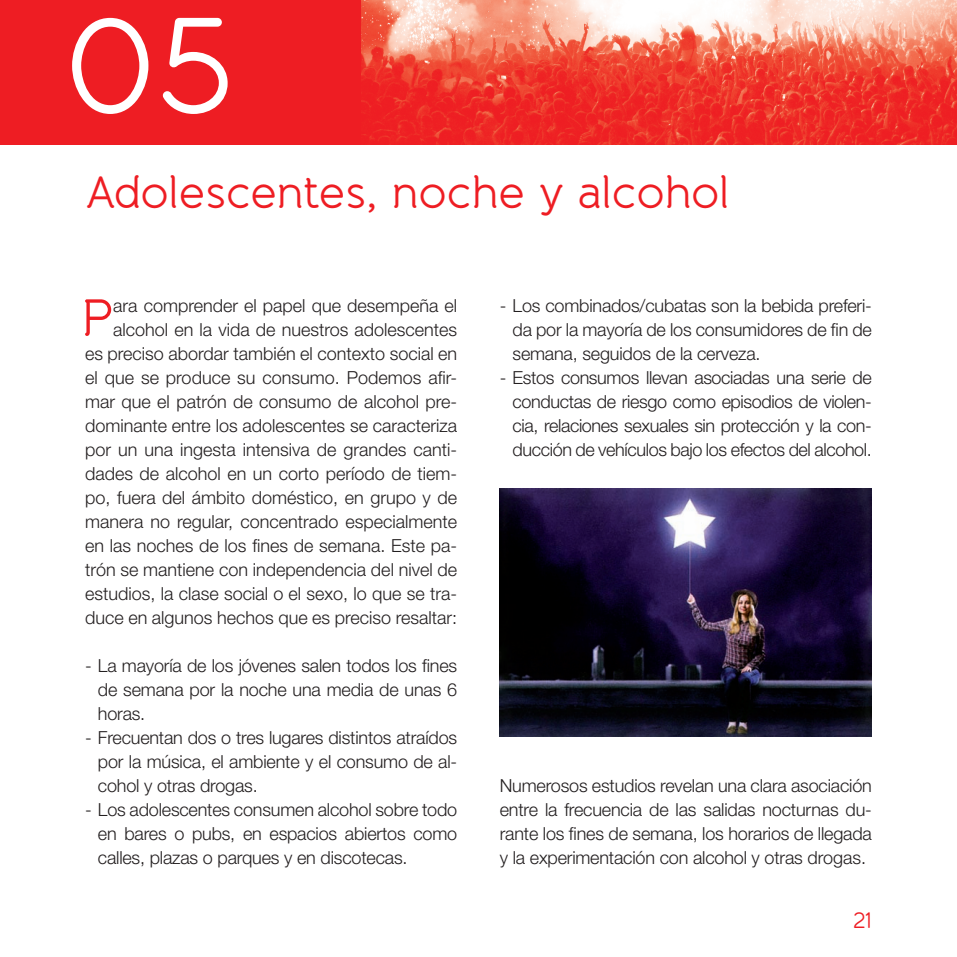
<style>
.page{position:relative;width:957px;height:957px;background:#fff}
.page>*{position:absolute;margin:0;border:0;box-sizing:border-box;transform-origin:0 0}
.t1{font:137.25px "Banda";color:#fff}
.t2{font:52.35px "Banda";color:#ee1d23}
.t3{font:45px "Banda";letter-spacing:-.01em;color:#ee1d23}
.t4{font:22.5px "Banda";color:#ee1d23}
.t5{font:300 18px/24px "Helvetica Neue";color:#231f20;text-align:justify}
</style>
<div class="page">
<div style="left:0;top:0;width:957px;height:145px;background:#ee1d23"></div>
<img style="left:500px;top:489px;width:372px;height:248px">
<img style="left:361px;top:0;width:596px;height:145px">
<h1 class="t1" style="left:65px;top:-18px;width:171px">05</h1>
<h3 class="t3" style="left:85px;top:164px;width:646px">Adolescentes, noche y alcohol</h3>
<p class="t5" style="left:85px;top:293px;width:374px;text-align:right">ara comprender el papel que desempeña el alcohol en la vida de nuestros adolescentes<br>es preciso abordar también el contexto social en el que se produce su consumo. Podemos afir&shy;mar que el patrón de consumo de alcohol pre&shy;dominante entre los adolescentes se caracteriza por un una ingesta intensiva de grandes canti&shy;dades de alcohol en un corto período de tiem&shy;po, fuera del ámbito doméstico, en grupo y de manera no regular, concentrado especialmente en las noches de los fines de semana. Este pa&shy;trón se mantiene con independencia del nivel de estudios, la clase social o el sexo, lo que se tra&shy;duce en algunos hechos que es preciso resaltar:</p>
<p class="t5" style="left:98px;top:653px;width:361px;text-indent:-13px">- La mayoría de los jóvenes salen todos los fines de semana por la noche una media de unas 6 horas.</p>
<p class="t5" style="left:98px;top:725px;width:361px;text-indent:-13px">- Frecuentan dos o tres lugares distintos atraídos por la música, el ambiente y el consumo de al&shy;cohol y otras drogas.</p>
<p class="t5" style="left:98px;top:797px;width:361px;text-indent:-13px">- Los adolescentes consumen alcohol sobre todo en bares o pubs, en espacios abiertos como calles, plazas o parques y en discotecas.</p>
<h2 class="t2" style="left:80px;top:286px;width:35px">P</h2>
<p class="t5" style="left:512px;top:293px;width:361px;text-indent:-13px">- Los combinados/cubatas son la bebida preferi&shy;da por la mayoría de los consumidores de fin de semana, seguidos de la cerveza.</p>
<p class="t5" style="left:512px;top:365px;width:361px;text-indent:-13px">- Estos consumos llevan asociadas una serie de conductas de riesgo como episodios de violen&shy;cia, relaciones sexuales sin protección y la con&shy;ducción de vehículos bajo los efectos del alcohol.</p>
<p class="t5" style="left:500px;top:773px;width:374px">Numerosos estudios revelan una clara asociación entre la frecuencia de las salidas nocturnas du&shy;rante los fines de semana, los horarios de llegada y la experimentación con alcohol y otras drogas.</p>
<p class="t4" style="left:853px;top:907px;width:20px">21</p>
</div>
